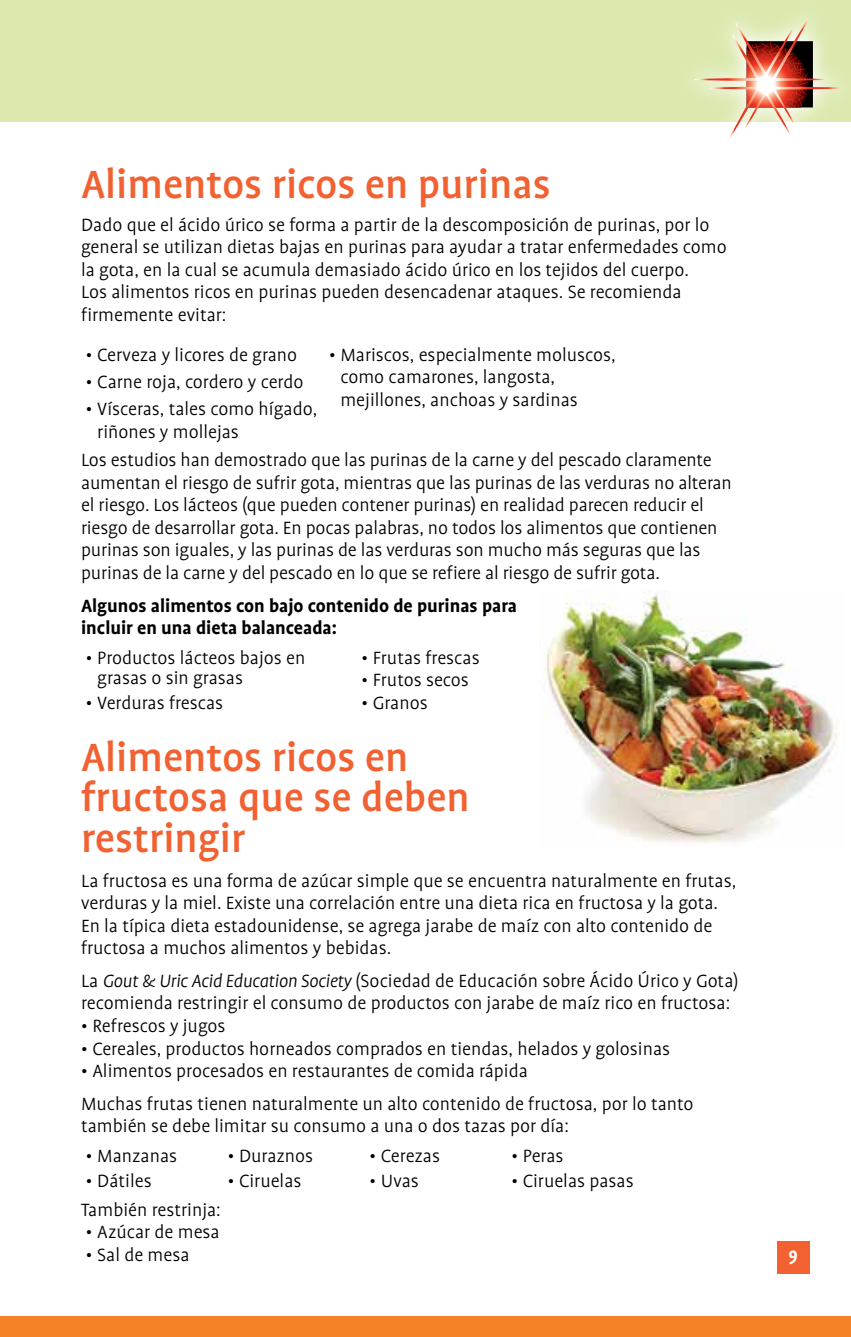
<style>
.page{position:relative;width:851px;height:1337px;background:#fff}
.page>*{position:absolute;margin:0;border:0;box-sizing:border-box;transform-origin:0 0}
.t1{font:500 45px/40.5px "Profile";color:#f16131}
.t2{font:300 20.25px/22.5px "Profile";color:#000}
.t3{font:700 20.25px/22.5px "Profile";color:#000}
.t4{font:700 20.25px "Profile";color:#fff}
.s1{font-style:italic}
</style>
<div class="page">
<div style="left:0;top:0;width:850px;height:122px;background:#dce9ae"></div>
<svg style="left:694px;top:19px;width:146px;height:120px"></svg>
<div style="left:0;top:1316px;width:850px;height:20px;background:#f58229"></div>
<div style="left:776px;top:1241px;width:33px;height:32px;background:#f16131"></div>
<img style="left:539px;top:590px;width:299px;height:253px">
<h1 class="t1" style="left:81px;top:164px;width:471px">Alimentos ricos en purinas</h1>
<p class="t2" style="left:81px;top:214px;width:647px">Dado que el ácido úrico se forma a partir de la descomposición de purinas, por lo general se utilizan dietas bajas en purinas para ayudar a tratar enfermedades como la gota, en la cual se acumula demasiado ácido úrico en los tejidos del cuerpo.<br>Los alimentos ricos en purinas pueden desencadenar ataques. Se recomienda firmemente evitar:</p>
<p class="t2" style="left:86px;top:343px;width:213px">• Cerveza y licores de grano</p>
<p class="t2" style="left:86px;top:371px;width:219px">• Carne roja, cordero y cerdo</p>
<p class="t2" style="left:97px;top:398px;width:221px;text-indent:-11px">• Vísceras, tales como hígado, riñones y mollejas</p>
<p class="t2" style="left:340px;top:343px;width:277px;text-indent:-11px">• Mariscos, especialmente moluscos, como camarones, langosta, mejillones, anchoas y sardinas</p>
<p class="t2" style="left:81px;top:449px;width:652px">Los estudios han demostrado que las purinas de la carne y del pescado claramente aumentan el riesgo de sufrir gota, mientras que las purinas de las verduras no alteran el riesgo. Los lácteos (que pueden contener purinas) en realidad parecen reducir el riesgo de desarrollar gota. En pocas palabras, no todos los alimentos que contienen purinas son iguales, y las purinas de las verduras son mucho más seguras que las purinas de la carne y del pescado en lo que se refiere al riesgo de sufrir gota.</p>
<p class="t3" style="left:81px;top:594px;width:437px">Algunos alimentos con bajo contenido de purinas para incluir en una dieta balanceada:</p>
<p class="t2" style="left:97px;top:647px;width:209px;line-height:20.2px;text-indent:-11px">• Productos lácteos bajos en grasas o sin grasas</p>
<p class="t2" style="left:86px;top:692px;width:139px">• Verduras frescas</p>
<p class="t2" style="left:361px;top:646px;width:120px">• Frutas frescas</p>
<p class="t2" style="left:361px;top:669px;width:109px">• Frutos secos</p>
<p class="t2" style="left:361px;top:691px;width:68px">• Granos</p>
<h1 class="t1" style="left:81px;top:737px;width:390px">Alimentos ricos en fructosa que se deben restringir</h1>
<p class="t2" style="left:81px;top:869px;width:656px">La fructosa es una forma de azúcar simple que se encuentra naturalmente en frutas, verduras y la miel. Existe una correlación entre una dieta rica en fructosa y la gota.<br>En la típica dieta estadounidense, se agrega jarabe de maíz con alto contenido de fructosa a muchos alimentos y bebidas.</p>
<p class="t2" style="left:81px;top:969px;width:659px">La <span class="s1">Gout &amp; Uric Acid Education Society</span> (Sociedad de Educación sobre Ácido Úrico y Gota) recomienda restringir el consumo de productos con jarabe de maíz rico en fructosa:</p>
<p class="t2" style="left:81px;top:1014px;width:146px">• Refrescos y jugos</p>
<p class="t2" style="left:81px;top:1037px;width:590px">• Cereales, productos horneados comprados en tiendas, helados y golosinas</p>
<p class="t2" style="left:81px;top:1054px;width:614px;line-height:32.6px">• Alimentos procesados en restaurantes de comida rápida<br>Muchas frutas tienen naturalmente un alto contenido de fructosa, por lo tanto</p>
<p class="t2" style="left:81px;top:1114px;width:489px">también se debe limitar su consumo a una o dos tazas por día:</p>
<p class="t2" style="left:86px;top:1144px;width:93px">• Manzanas</p>
<p class="t2" style="left:228px;top:1144px;width:87px">• Duraznos</p>
<p class="t2" style="left:369px;top:1144px;width:72px">• Cerezas</p>
<p class="t2" style="left:511px;top:1144px;width:54px">• Peras</p>
<p class="t2" style="left:86px;top:1170px;width:67px">• Dátiles</p>
<p class="t2" style="left:228px;top:1170px;width:75px">• Ciruelas</p>
<p class="t2" style="left:369px;top:1170px;width:51px">• Uvas</p>
<p class="t2" style="left:511px;top:1170px;width:124px">• Ciruelas pasas</p>
<p class="t2" style="left:81px;top:1198px;width:141px">También restrinja:</p>
<p class="t2" style="left:86px;top:1221px;width:135px">• Azúcar de mesa</p>
<p class="t2" style="left:86px;top:1243px;width:105px">• Sal de mesa</p>
<p class="t4" style="left:788px;top:1243px;width:11px">9</p>
</div>
